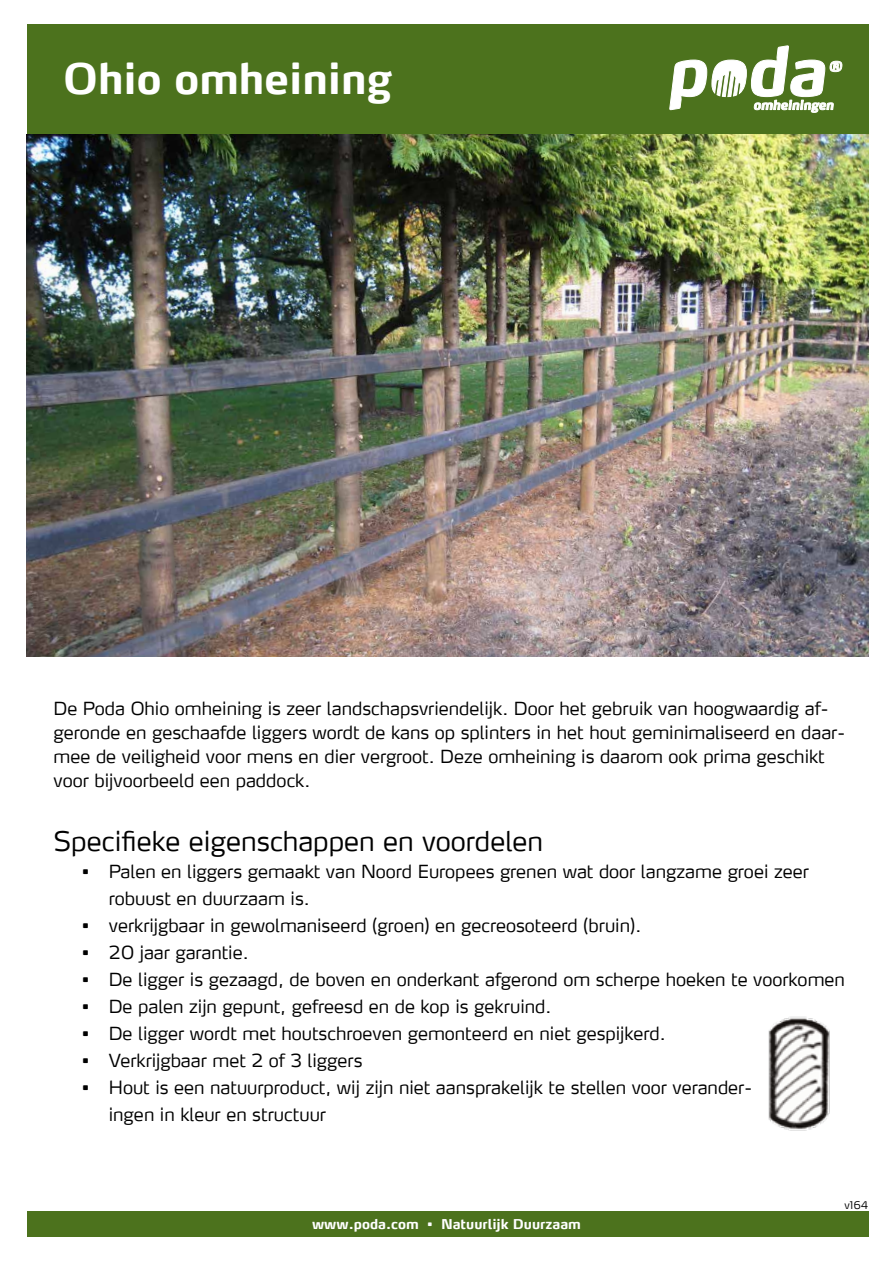
<style>
.page{position:relative;width:893px;height:1263px;background:#fff}
.page>*{position:absolute;margin:0;border:0;box-sizing:border-box;transform-origin:0 0}
.t1{font:700 42px "Max LF";color:#fff}
.t2{font:300 27px "Max LF";color:#000}
.t3{font:300 18px/24px "Max LF";color:#000}
.t4{font:700 13.5px "Max";color:#fff}
.t5{font:300 10.5px "Max LF";color:#000}
</style>
<div class="page">
<div style="left:27px;top:24px;width:842px;height:110px;background:#4c721d"></div>
<div style="left:27px;top:1211px;width:842px;height:26px;background:#4c721d"></div>
<svg style="left:669px;top:45px;width:173px;height:68px"></svg>
<img style="left:27px;top:134px;width:842px;height:522px">
<img style="left:768px;top:1016px;width:62px;height:115px">
<h1 class="t1" style="left:63px;top:52px;width:330px">Ohio omheining</h1>
<p class="t3" style="left:54px;top:696px;width:793px">De Poda Ohio omheining is zeer landschapsvriendelijk. Door het gebruik van hoogwaardig af&shy;geronde en geschaafde liggers wordt de kans op splinters in het hout geminimaliseerd en daar&shy;mee de veiligheid voor mens en dier vergroot. Deze omheining is daarom ook prima geschikt voor bijvoorbeeld een paddock.</p>
<h2 class="t2" style="left:54px;top:824px;width:491px">Specifieke eigenschappen en voordelen</h2>
<p class="t3" style="left:109px;top:857px;width:702px;line-height:27px;text-indent:-27px">• Palen en liggers gemaakt van Noord Europees grenen wat door langzame groei zeer robuust en duurzaam is.</p>
<p class="t3" style="left:82px;top:913px;width:561px">• verkrijgbaar in gewolmaniseerd (groen) en gecreosoteerd (bruin).</p>
<p class="t3" style="left:82px;top:940px;width:168px">• 20 jaar garantie.</p>
<p class="t3" style="left:82px;top:967px;width:765px">• De ligger is gezaagd, de boven en onderkant afgerond om scherpe hoeken te voorkomen</p>
<p class="t3" style="left:82px;top:994px;width:471px">• De palen zijn gepunt, gefreesd en de kop is gekruind.</p>
<p class="t3" style="left:82px;top:1021px;width:585px">• De ligger wordt met houtschroeven gemonteerd en niet gespijkerd.</p>
<p class="t3" style="left:82px;top:1048px;width:282px">• Verkrijgbaar met 2 of 3 liggers</p>
<p class="t3" style="left:109px;top:1073px;width:644px;line-height:27px;text-indent:-27px">• Hout is een natuurproduct, wij zijn niet aansprakelijk te stellen voor verander&shy;ingen in kleur en structuur</p>
<p class="t4" style="left:312px;top:1215px;width:270px">www.poda.com • Natuurlijk Duurzaam</p>
<p class="t5" style="left:844px;top:1198px;width:25px">v164</p>
</div>
